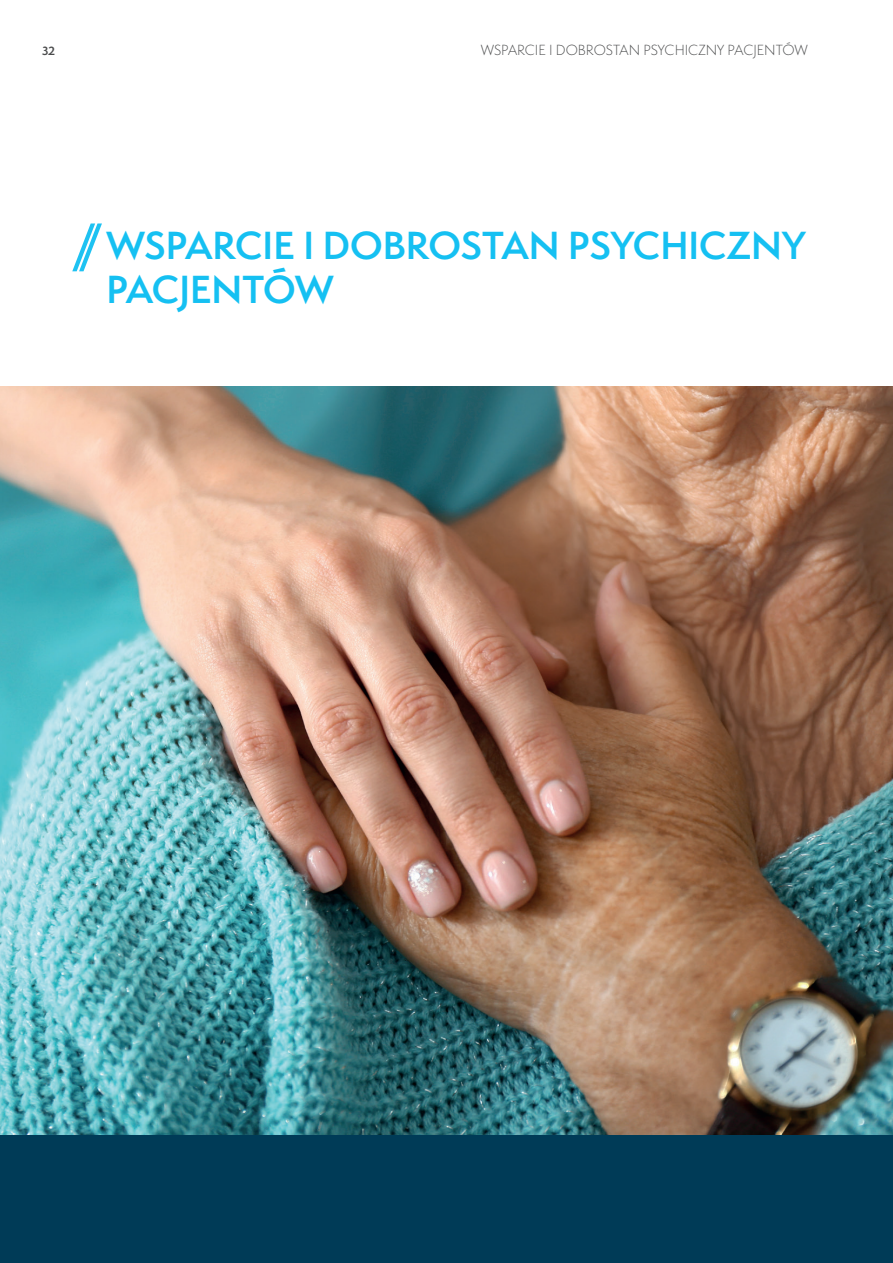
<style>
.page{position:relative;width:893px;height:1263px;background:#fff}
.page>*{position:absolute;margin:0;border:0;box-sizing:border-box;transform-origin:0 0}
.t1{font:600 36px/43.2px "Semplicita Pro";color:#15c0f2}
.t2{font:300 13.5px "Semplicita Pro";color:#4b4c4d}
.t3{font:700 11.1px "Semplicita Pro";color:#4b4c4d}
</style>
<div class="page">
<svg style="left:72px;top:223px;width:30px;height:48px"></svg>
<img style="left:0;top:387px;width:893px;height:748px">
<div style="left:0;top:1135px;width:893px;height:128px;background:#003b57"></div>
<p class="t3" style="left:42px;top:43px;width:15px">32</p>
<p class="t2" style="left:481px;top:41px;width:329px">WSPARCIE I DOBROSTAN PSYCHICZNY PACJENTÓW</p>
<p class="t1" style="left:106px;top:224px;width:701px">WSPARCIE I DOBROSTAN PSYCHICZNY<br>PACJENTÓW</p>
</div>
